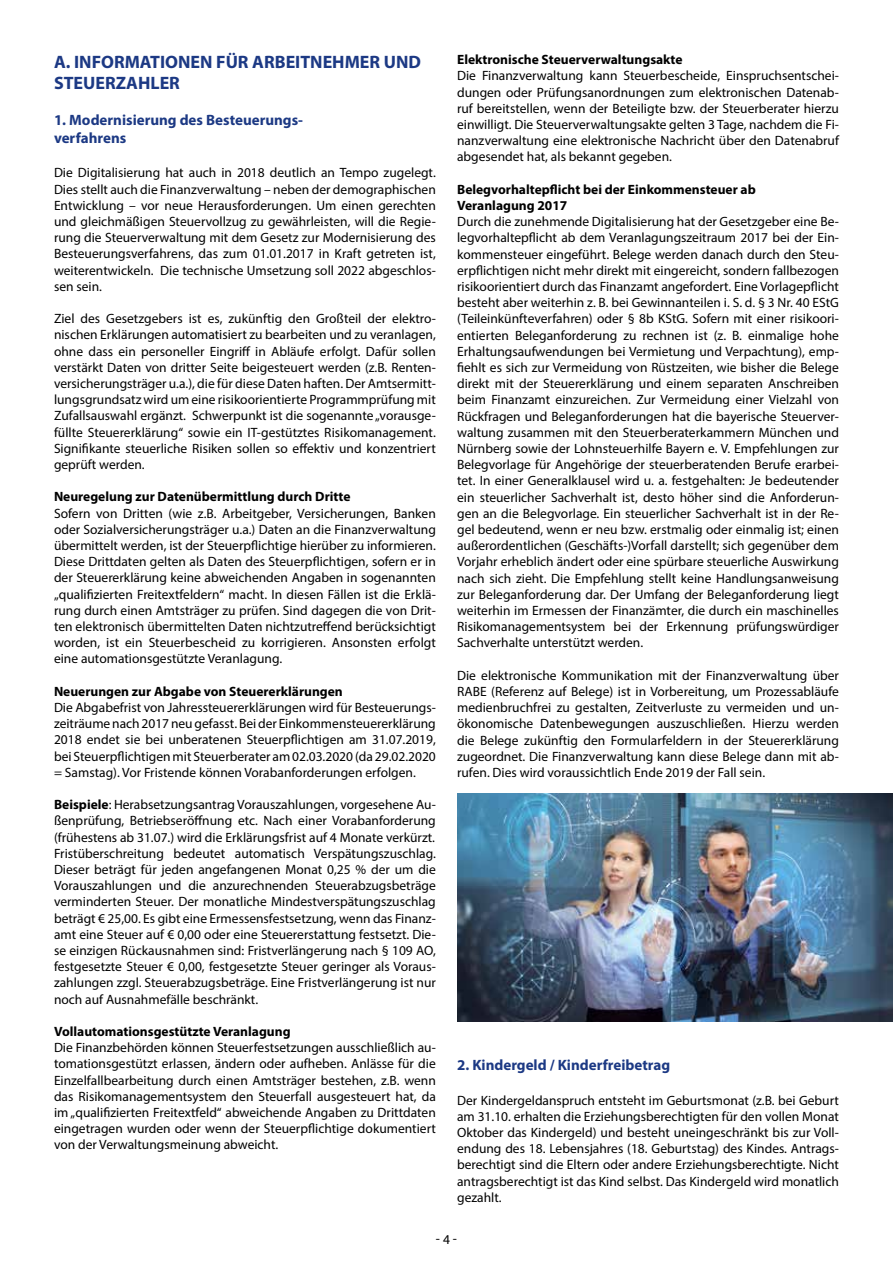
<style>
.page{position:relative;width:893px;height:1263px;background:#fff}
.page>*{position:absolute;margin:0;border:0;box-sizing:border-box;transform-origin:0 0}
.t1{font:700 18px/21.6px "Myriad Pro";color:#1c3984}
.t2{font:700 15px/18px "Myriad Pro";color:#1c3984}
.t3{font:13.5px/16.2px "Myriad Pro";color:#000;text-align:justify}
.t4{font:700 13.5px/16.2px "Myriad Pro";color:#000}
.s1{font-weight:700}
</style>
<div class="page">
<img style="left:457px;top:793px;width:436px;height:228px">
<h1 class="t1" style="left:54px;top:50px;width:369px">A. INFORMATIONEN FÜR ARBEITNEHMER UND<br>STEUERZAHLER</h1>
<p class="t2" style="left:54px;top:111px;width:250px">1. Modernisierung des Besteuerungs&shy;verfahrens</p>
<p class="t3" style="left:54px;top:164px;width:383px">Die Digitalisierung hat auch in 2018 deutlich an Tempo zugelegt.<br>Dies stellt auch die Finanzverwaltung – neben der demographischen Entwicklung – vor neue Herausforderungen. Um einen gerechten und gleichmäßigen Steuervollzug zu gewährleisten, will die Regie&shy;rung die Steuerverwaltung mit dem Gesetz zur Modernisierung des Besteuerungsverfahrens, das zum 01.01.2017 in Kraft getreten ist, weiterentwickeln. Die technische Umsetzung soll 2022 abgeschlos&shy;sen sein.</p>
<p class="t3" style="left:54px;top:310px;width:383px">Ziel des Gesetzgebers ist es, zukünftig den Großteil der elektro&shy;nischen Erklärungen automatisiert zu bearbeiten und zu veranlagen, ohne dass ein personeller Eingriff in Abläufe erfolgt. Dafür sollen verstärkt Daten von dritter Seite beigesteuert werden (z.B. Renten&shy;versicherungsträger u.a.), die für diese Daten haften. Der Amtsermitt&shy;lungsgrundsatz wird um eine risikoorientierte Programmprüfung mit Zufallsauswahl ergänzt. Schwerpunkt ist die sogenannte „vorausge&shy;füllte Steuererklärung“ sowie ein IT-gestütztes Risikomanagement.<br>Signifikante steuerliche Risiken sollen so effektiv und konzentriert geprüft werden.</p>
<p class="t4" style="left:54px;top:488px;width:298px">Neuregelung zur Datenübermittlung durch Dritte</p>
<p class="t3" style="left:54px;top:505px;width:383px">Sofern von Dritten (wie z.B. Arbeitgeber, Versicherungen, Banken oder Sozialversicherungsträger u.a.) Daten an die Finanzverwaltung übermittelt werden, ist der Steuerpflichtige hierüber zu informieren.<br>Diese Drittdaten gelten als Daten des Steuerpflichtigen, sofern er in der Steuererklärung keine abweichenden Angaben in sogenannten „qualifizierten Freitextfeldern“ macht. In diesen Fällen ist die Erklä&shy;rung durch einen Amtsträger zu prüfen. Sind dagegen die von Drit&shy;ten elektronisch übermittelten Daten nichtzutreffend berücksichtigt worden, ist ein Steuerbescheid zu korrigieren. Ansonsten erfolgt eine automationsgestützte Veranlagung.</p>
<p class="t4" style="left:54px;top:683px;width:290px">Neuerungen zur Abgabe von Steuererklärungen</p>
<p class="t3" style="left:54px;top:699px;width:383px">Die Abgabefrist von Jahressteuererklärungen wird für Besteuerungs&shy;zeiträume nach 2017 neu gefasst. Bei der Einkommensteuererklärung 2018 endet sie bei unberatenen Steuerpflichtigen am 31.07.2019, bei Steuerpflichtigen mit Steuerberater am 02.03.2020 (da 29.02.2020 = Samstag). Vor Fristende können Vorabanforderungen erfolgen.</p>
<p class="t3" style="left:54px;top:796px;width:383px"><span class="s1">Beispiele</span>: Herabsetzungsantrag Vorauszahlungen, vorgesehene Au&shy;ßenprüfung, Betriebseröffnung etc. Nach einer Vorabanforderung (frühestens ab 31.07.) wird die Erklärungsfrist auf 4 Monate verkürzt.<br>Fristüberschreitung bedeutet automatisch Verspätungszuschlag.<br>Dieser beträgt für jeden angefangenen Monat 0,25 % der um die Vorauszahlungen und die anzurechnenden Steuerabzugsbeträge verminderten Steuer. Der monatliche Mindestverspätungszuschlag beträgt € 25,00. Es gibt eine Ermessensfestsetzung, wenn das Finanz&shy;amt eine Steuer auf € 0,00 oder eine Steuererstattung festsetzt. Die&shy;se einzigen Rückausnahmen sind: Fristverlängerung nach § 109 AO, festgesetzte Steuer € 0,00, festgesetzte Steuer geringer als Voraus&shy;zahlungen zzgl. Steuerabzugsbeträge. Eine Fristverlängerung ist nur noch auf Ausnahmefälle beschränkt.</p>
<p class="t4" style="left:54px;top:1023px;width:238px">Vollautomationsgestützte Veranlagung</p>
<p class="t3" style="left:54px;top:1039px;width:383px">Die Finanzbehörden können Steuerfestsetzungen ausschließlich au&shy;tomationsgestützt erlassen, ändern oder aufheben. Anlässe für die Einzelfallbearbeitung durch einen Amtsträger bestehen, z.B. wenn das Risikomanagementsystem den Steuerfall ausgesteuert hat, da im „qualifizierten Freitextfeld“ abweichende Angaben zu Drittdaten eingetragen wurden oder wenn der Steuerpflichtige dokumentiert von der Verwaltungsmeinung abweicht.</p>
<p class="t4" style="left:457px;top:51px;width:227px">Elektronische Steuerverwaltungsakte</p>
<p class="t3" style="left:457px;top:67px;width:383px">Die Finanzverwaltung kann Steuerbescheide, Einspruchsentschei&shy;dungen oder Prüfungsanordnungen zum elektronischen Datenab&shy;ruf bereitstellen, wenn der Beteiligte bzw. der Steuerberater hierzu einwilligt. Die Steuerverwaltungsakte gelten 3 Tage, nachdem die Fi&shy;nanzverwaltung eine elektronische Nachricht über den Datenabruf abgesendet hat, als bekannt gegeben.</p>
<p class="t4" style="left:457px;top:181px;width:300px">Belegvorhaltepflicht bei der Einkommensteuer ab<br>Veranlagung 2017</p>
<p class="t3" style="left:457px;top:213px;width:383px">Durch die zunehmende Digitalisierung hat der Gesetzgeber eine Be&shy;legvorhaltepflicht ab dem Veranlagungszeitraum 2017 bei der Ein&shy;kommensteuer eingeführt. Belege werden danach durch den Steu&shy;erpflichtigen nicht mehr direkt mit eingereicht, sondern fallbezogen risikoorientiert durch das Finanzamt angefordert. Eine Vorlagepflicht besteht aber weiterhin z. B. bei Gewinnanteilen i. S. d. § 3 Nr. 40 EStG (Teileinkünfteverfahren) oder § 8b KStG. Sofern mit einer risikoori&shy;entierten Beleganforderung zu rechnen ist (z. B. einmalige hohe Erhaltungsaufwendungen bei Vermietung und Verpachtung), emp&shy;fiehlt es sich zur Vermeidung von Rüstzeiten, wie bisher die Belege direkt mit der Steuererklärung und einem separaten Anschreiben beim Finanzamt einzureichen. Zur Vermeidung einer Vielzahl von Rückfragen und Beleganforderungen hat die bayerische Steuerver&shy;waltung zusammen mit den Steuerberaterkammern München und Nürnberg sowie der Lohnsteuerhilfe Bayern e. V. Empfehlungen zur Belegvorlage für Angehörige der steuerberatenden Berufe erarbei&shy;tet. In einer Generalklausel wird u. a. festgehalten: Je bedeutender ein steuerlicher Sachverhalt ist, desto höher sind die Anforderun&shy;gen an die Belegvorlage. Ein steuerlicher Sachverhalt ist in der Re&shy;gel bedeutend, wenn er neu bzw. erstmalig oder einmalig ist; einen außerordentlichen (Geschäfts-)Vorfall darstellt; sich gegenüber dem Vorjahr erheblich ändert oder eine spürbare steuerliche Auswirkung nach sich zieht. Die Empfehlung stellt keine Handlungsanweisung zur Beleganforderung dar. Der Umfang der Beleganforderung liegt weiterhin im Ermessen der Finanzämter, die durch ein maschinelles Risikomanagementsystem bei der Erkennung prüfungswürdiger Sachverhalte unterstützt werden.</p>
<p class="t3" style="left:457px;top:667px;width:383px">Die elektronische Kommunikation mit der Finanzverwaltung über RABE (Referenz auf Belege) ist in Vorbereitung, um Prozessabläufe medienbruchfrei zu gestalten, Zeitverluste zu vermeiden und un&shy;ökonomische Datenbewegungen auszuschließen. Hierzu werden die Belege zukünftig den Formularfeldern in der Steuererklärung zugeordnet. Die Finanzverwaltung kann diese Belege dann mit ab&shy;rufen. Dies wird voraussichtlich Ende 2019 der Fall sein.</p>
<p class="t2" style="left:457px;top:1056px;width:215px">2. Kindergeld / Kinderfreibetrag</p>
<p class="t3" style="left:457px;top:1092px;width:383px">Der Kindergeldanspruch entsteht im Geburtsmonat (z.B. bei Geburt am 31.10. erhalten die Erziehungsberechtigten für den vollen Monat Oktober das Kindergeld) und besteht uneingeschränkt bis zur Voll&shy;endung des 18. Lebensjahres (18. Geburtstag) des Kindes. Antrags&shy;berechtigt sind die Eltern oder andere Erziehungsberechtigte. Nicht antragsberechtigt ist das Kind selbst. Das Kindergeld wird monatlich gezahlt.</p>
<p class="t3" style="left:436px;top:1231px;width:23px">- 4 -</p>
</div>
